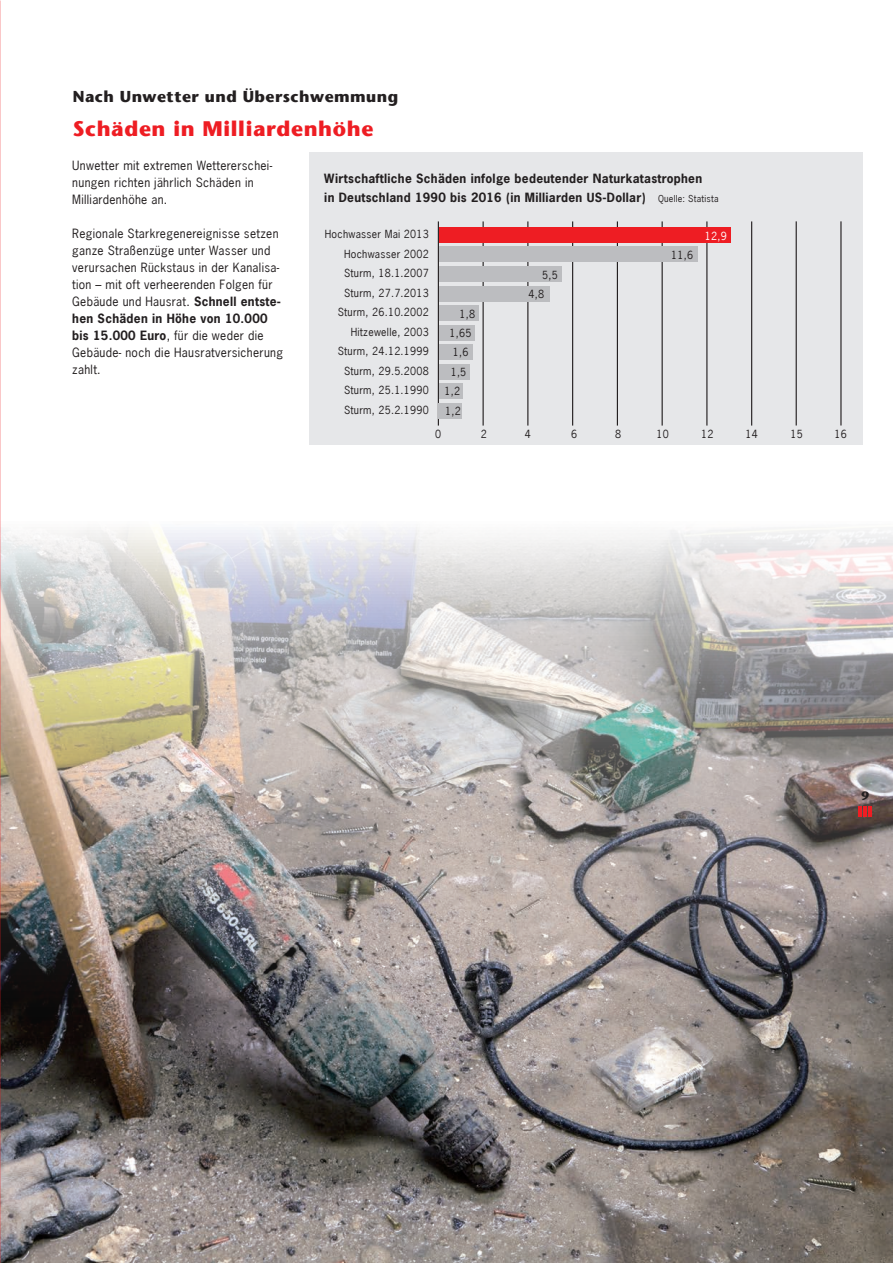
<style>
.page{position:relative;width:893px;height:1263px;background:#fff}
.page>*{position:absolute;margin:0;border:0;box-sizing:border-box;transform-origin:0 0}
.Überschrift_rot_14pt{font:700 21px "Stone Sans";letter-spacing:.03em;color:#ee1d23}
.Rubrik{font:700 15.75px "Stone Sans";letter-spacing:.03em;color:#231f20}
.Fließtext{font:12px/17px "News Gothic";letter-spacing:.025em;color:#231f20}
.Fließtext-2{font:700 12px/19.5px "News Gothic";letter-spacing:.025em;color:#231f20}
.Pagina{font:700 12px "Stone Sans";color:#231f20}
.Fließtext-3{font:10.5px "News Gothic";letter-spacing:.025em;color:#231f20}
.Fließtext-4{font:10.5px "News Gothic";color:#fff}
.s1{font-weight:700}
.s2{font-weight:400;font-size:9px}
</style>
<div class="page">
<img style="left:0;top:474px;width:893px;height:789px">
<hr style="left:858px;top:806px;width:4px;height:10px;background:#ee1d23">
<hr style="left:863px;top:806px;width:4px;height:10px;background:#ee1d23">
<hr style="left:868px;top:806px;width:4px;height:10px;background:#ee1d23">
<div style="left:310px;top:152px;width:553px;height:293px;background:#e6e7e9"></div>
<hr style="left:438px;top:221px;width:1px;height:205px;background:#231f20">
<hr style="left:483px;top:221px;width:1px;height:205px;background:#231f20">
<hr style="left:528px;top:221px;width:1px;height:205px;background:#231f20">
<hr style="left:572px;top:221px;width:1px;height:205px;background:#231f20">
<hr style="left:617px;top:221px;width:1px;height:205px;background:#231f20">
<hr style="left:662px;top:221px;width:1px;height:205px;background:#231f20">
<hr style="left:707px;top:221px;width:1px;height:205px;background:#231f20">
<hr style="left:751px;top:221px;width:1px;height:205px;background:#231f20">
<div style="left:439px;top:227px;width:292px;height:16px;background:#ee1d23"></div>
<div style="left:439px;top:247px;width:258px;height:15px;background:#bcbdc0"></div>
<div style="left:439px;top:266px;width:122px;height:16px;background:#bcbdc0"></div>
<div style="left:439px;top:286px;width:110px;height:15px;background:#bcbdc0"></div>
<div style="left:439px;top:305px;width:39px;height:16px;background:#bcbdc0"></div>
<div style="left:439px;top:325px;width:35px;height:15px;background:#bcbdc0"></div>
<div style="left:439px;top:344px;width:33px;height:16px;background:#bcbdc0"></div>
<div style="left:439px;top:364px;width:31px;height:16px;background:#bcbdc0"></div>
<div style="left:439px;top:383px;width:23px;height:16px;background:#bcbdc0"></div>
<div style="left:439px;top:403px;width:23px;height:16px;background:#bcbdc0"></div>
<hr style="left:796px;top:221px;width:1px;height:204px;background:#231f20">
<hr style="left:841px;top:221px;width:1px;height:204px;background:#231f20">
<p class="Rubrik" style="left:73px;top:87px;width:327px">Nach Unwetter und Überschwemmung</p>
<p class="Überschrift_rot_14pt" style="left:73px;top:116px;width:302px">Schäden in Milliardenhöhe</p>
<p class="Fließtext" style="left:72px;top:157px;width:201px">Unwetter mit extremen Wettererschei&shy;nungen richten jährlich Schäden in<br>Milliardenhöhe an.</p>
<p class="Fließtext" style="left:72px;top:225px;width:212px">Regionale Starkregenereignisse setzen ganze Straßenzüge unter Wasser und verursachen Rückstaus in der Kanalisa&shy;tion – mit oft verheerenden Folgen für Gebäude und Hausrat. <span class="s1">Schnell entste&shy;hen Schäden in Höhe von 10.000 bis 15.000 Euro</span>, für die weder die Gebäude- noch die Hausratversicherung zahlt.</p>
<p class="Fließtext-3" style="left:325px;top:227px;width:106px">Hochwasser Mai 2013</p>
<p class="Fließtext-2" style="left:324px;top:168px;width:396px">Wirtschaftliche Schäden infolge bedeutender Naturkatastrophen<br>in Deutschland 1990 bis 2016 (in Milliarden US-Dollar) <span class="s2">Quelle: Statista</span></p>
<p class="Fließtext-4" style="left:705px;top:229px;width:23px">12,9</p>
<p class="Fließtext-3" style="left:344px;top:247px;width:86px">Hochwasser 2002</p>
<p class="Fließtext-3" style="left:344px;top:266px;width:86px">Sturm, 18.1.2007</p>
<p class="Fließtext-3" style="left:344px;top:286px;width:86px">Sturm, 27.7.2013</p>
<p class="Fließtext-3" style="left:338px;top:305px;width:93px">Sturm, 26.10.2002</p>
<p class="Fließtext-3" style="left:351px;top:325px;width:80px">Hitzewelle, 2003</p>
<p class="Fließtext-3" style="left:338px;top:344px;width:93px">Sturm, 24.12.1999</p>
<p class="Fließtext-3" style="left:344px;top:364px;width:86px">Sturm, 29.5.2008</p>
<p class="Fließtext-3" style="left:344px;top:383px;width:86px">Sturm, 25.1.1990</p>
<p class="Fließtext-3" style="left:344px;top:403px;width:86px">Sturm, 25.2.1990</p>
<p class="Fließtext-3" style="left:671px;top:248px;width:23px">11,6</p>
<p class="Fließtext-3" style="left:542px;top:268px;width:17px">5,5</p>
<p class="Fließtext-3" style="left:528px;top:287px;width:17px">4,8</p>
<p class="Fließtext-3" style="left:459px;top:307px;width:17px">1,8</p>
<p class="Fließtext-3" style="left:449px;top:326px;width:23px">1,65</p>
<p class="Fließtext-3" style="left:453px;top:346px;width:17px">1,6</p>
<p class="Fließtext-3" style="left:451px;top:365px;width:17px">1,5</p>
<p class="Fließtext-3" style="left:445px;top:385px;width:17px">1,2</p>
<p class="Fließtext-3" style="left:445px;top:404px;width:17px">1,2</p>
<p class="Fließtext-3" style="left:435px;top:427px;width:8px">0</p>
<p class="Fließtext-3" style="left:481px;top:427px;width:8px">2</p>
<p class="Fließtext-3" style="left:525px;top:427px;width:8px">4</p>
<p class="Fließtext-3" style="left:571px;top:427px;width:8px">6</p>
<p class="Fließtext-3" style="left:615px;top:427px;width:8px">8</p>
<p class="Fließtext-3" style="left:657px;top:427px;width:14px">10</p>
<p class="Fließtext-3" style="left:701px;top:427px;width:14px">12</p>
<p class="Fließtext-3" style="left:745px;top:427px;width:14px">14</p>
<p class="Fließtext-3" style="left:790px;top:427px;width:14px">15</p>
<p class="Fließtext-3" style="left:834px;top:427px;width:14px">16</p>
<p class="Pagina" style="left:861px;top:788px;width:9px">9</p>
</div>
